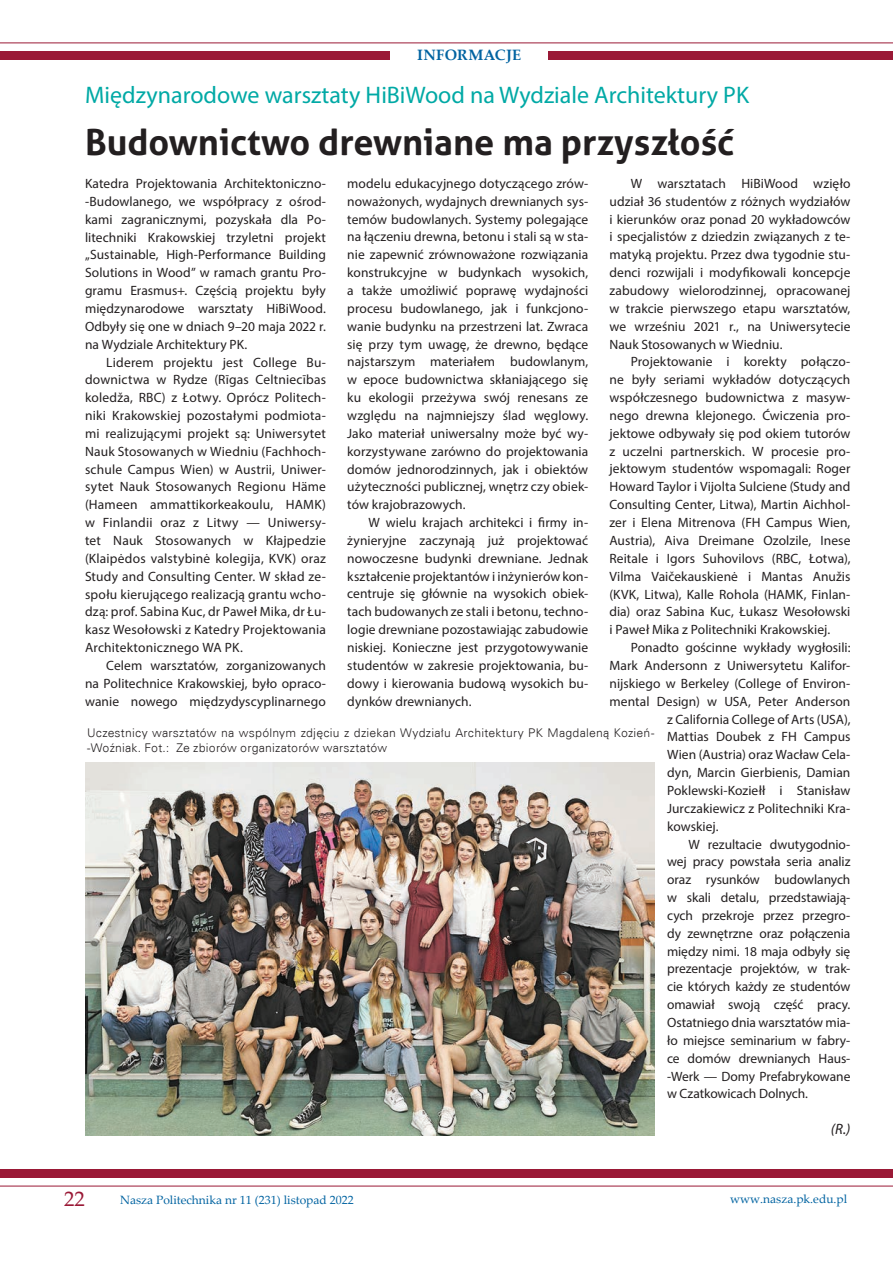
<style>
.page{position:relative;width:893px;height:1263px;background:#fff}
.page>*{position:absolute;margin:0;border:0;box-sizing:border-box;transform-origin:0 0}
.tytul_Aller_24{font:700 36px "Aller";color:#231f20}
.nadtytul_zielony{font:24px "Myriad Pro";color:#00a9a5}
.t1{font:21px "Palatino Linotype";color:#9a1936}
.t2{font:700 15px "Palatino Linotype";letter-spacing:.02em;color:#0063a1}
.podpis{font:italic 15px "Myriad Pro";color:#231f20}
.tekst_zasadniczy_3_n{font:13.5px/17.9px "Myriad Pro";letter-spacing:.005em;color:#231f20;text-align:justify}
.ryc_podpis{font:12px/14.4px "Zurich Lt EU";letter-spacing:.015em;color:#231f20}
.t3{font:12px "Palatino Linotype";color:#0063a1}
</style>
<div class="page">
<hr style="left:0;top:43px;width:893px;height:1px;background:#9a1936">
<div style="left:0;top:51px;width:893px;height:9px;background:#9a1936"></div>
<div style="left:0;top:1169px;width:893px;height:9px;background:#9a1936"></div>
<hr style="left:0;top:1186px;width:893px;height:1px;background:#9a1936">
<div style="left:391px;top:46px;width:157px;height:20px;background:#fff"></div>
<img style="left:86px;top:763px;width:568px;height:372px">
<p class="t2" style="left:417px;top:45px;width:106px">INFORMACJE</p>
<p class="nadtytul_zielony" style="left:85px;top:80px;width:665px">Międzynarodowe warsztaty HiBiWood na Wydziale Architektury PK</p>
<p class="tytul_Aller_24" style="left:85px;top:120px;width:651px">Budownictwo drewniane ma przyszłość</p>
<p class="tekst_zasadniczy_3_n" style="left:609px;top:174px;width:242px;text-indent:21px">W warsztatach HiBiWood wzięło udział 36 studentów z różnych wydziałów i kierunków oraz ponad 20 wykładowców i specjalistów z dziedzin związanych z te&shy;matyką projektu. Przez dwa tygodnie stu&shy;denci rozwijali i modyfikowali koncepcje zabudowy wielorodzinnej, opracowanej w trakcie pierwszego etapu warsztatów, we wrześniu 2021 r., na Uniwersytecie Nauk Stosowanych w Wiedniu.</p>
<p class="tekst_zasadniczy_3_n" style="left:609px;top:353px;width:242px;text-indent:21px">Projektowanie i korekty połączo&shy;ne były seriami wykładów dotyczących współczesnego budownictwa z masyw&shy;nego drewna klejonego. Ćwiczenia pro&shy;jektowe odbywały się pod okiem tutorów z uczelni partnerskich. W procesie pro&shy;jektowym studentów wspomagali: Roger Howard Taylor i Vijolta Sulciene (Study and Consulting Center, Litwa), Martin Aichhol&shy;zer i Elena Mitrenova (FH Campus Wien, Austria), Aiva Dreimane Ozolzile, Inese Reitale i Igors Suhovilovs (RBC, Łotwa), Vilma Vaičekauskienė i Mantas Anužis (KVK, Litwa), Kalle Rohola (HAMK, Finlan&shy;dia) oraz Sabina Kuc, Łukasz Wesołowski i Paweł Mika z Politechniki Krakowskiej.</p>
<p class="tekst_zasadniczy_3_n" style="left:631px;top:638px;width:221px">Ponadto gościnne wykłady wygłosili:</p>
<p class="tekst_zasadniczy_3_n" style="left:609px;top:656px;width:242px">Mark Andersonn z Uniwersytetu Kalifor-</p>
<p class="tekst_zasadniczy_3_n" style="left:609px;top:674px;width:242px">nijskiego w Berkeley (College of Environ-</p>
<p class="tekst_zasadniczy_3_n" style="left:609px;top:692px;width:242px">mental Design) w USA, Peter Anderson</p>
<p class="tekst_zasadniczy_3_n" style="left:667px;top:710px;width:185px">z California College of Arts (USA),</p>
<p class="tekst_zasadniczy_3_n" style="left:667px;top:728px;width:185px">Mattias Doubek z FH Campus</p>
<p class="tekst_zasadniczy_3_n" style="left:667px;top:746px;width:185px">Wien (Austria) oraz Wacław Cela-</p>
<p class="tekst_zasadniczy_3_n" style="left:667px;top:763px;width:185px">dyn, Marcin Gierbienis, Damian</p>
<p class="tekst_zasadniczy_3_n" style="left:667px;top:781px;width:185px">Poklewski-Koziełł i Stanisław</p>
<p class="tekst_zasadniczy_3_n" style="left:667px;top:799px;width:185px">Jurczakiewicz z Politechniki Kra-</p>
<p class="tekst_zasadniczy_3_n" style="left:667px;top:817px;width:53px">kowskiej.</p>
<p class="tekst_zasadniczy_3_n" style="left:667px;top:835px;width:185px;text-indent:21px">W rezultacie dwutygodnio&shy;wej pracy powstała seria analiz oraz rysunków budowlanych w skali detalu, przedstawiają&shy;cych przekroje przez przegro&shy;dy zewnętrzne oraz połączenia między nimi. 18 maja odbyły się prezentacje projektów, w trak&shy;cie których każdy ze studentów omawiał swoją część pracy.<br>Ostatniego dnia warsztatów mia&shy;ło miejsce seminarium w fabry&shy;ce domów drewnianych Haus--Werk — Domy Prefabrykowane w Czatkowicach Dolnych.</p>
<p class="podpis" style="left:831px;top:1120px;width:21px">(R.)</p>
<p class="tekst_zasadniczy_3_n" style="left:347px;top:174px;width:242px">modelu edukacyjnego dotyczącego zrów&shy;noważonych, wydajnych drewnianych sys&shy;temów budowlanych. Systemy polegające na łączeniu drewna, betonu i stali są w sta&shy;nie zapewnić zrównoważone rozwiązania konstrukcyjne w budynkach wysokich, a także umożliwić poprawę wydajności procesu budowlanego, jak i funkcjono&shy;wanie budynku na przestrzeni lat. Zwraca się przy tym uwagę, że drewno, będące najstarszym materiałem budowlanym, w epoce budownictwa skłaniającego się ku ekologii przeżywa swój renesans ze względu na najmniejszy ślad węglowy.<br>Jako materiał uniwersalny może być wy&shy;korzystywane zarówno do projektowania domów jednorodzinnych, jak i obiektów użyteczności publicznej, wnętrz czy obiek&shy;tów krajobrazowych.</p>
<p class="tekst_zasadniczy_3_n" style="left:347px;top:513px;width:242px;text-indent:21px">W wielu krajach architekci i firmy in&shy;żynieryjne zaczynają już projektować nowoczesne budynki drewniane. Jednak kształcenie projektantów i inżynierów kon&shy;centruje się głównie na wysokich obiek&shy;tach budowanych ze stali i betonu, techno&shy;logie drewniane pozostawiając zabudowie niskiej. Konieczne jest przygotowywanie studentów w zakresie projektowania, bu&shy;dowy i kierowania budową wysokich bu&shy;dynków drewnianych.</p>
<p class="tekst_zasadniczy_3_n" style="left:85px;top:174px;width:242px">Katedra Projektowania Architektoniczno--Budowlanego, we współpracy z ośrod&shy;kami zagranicznymi, pozyskała dla Po&shy;litechniki Krakowskiej trzyletni projekt „Sustainable, High-Performance Building Solutions in Wood” w ramach grantu Pro&shy;gramu Erasmus+. Częścią projektu były międzynarodowe warsztaty HiBiWood.<br>Odbyły się one w dniach 9–20 maja 2022 r. na Wydziale Architektury PK.</p>
<p class="tekst_zasadniczy_3_n" style="left:85px;top:353px;width:243px;text-indent:21px">Liderem projektu jest College Bu&shy;downictwa w Rydze (Rīgas Celtniecības koledža, RBC) z Łotwy. Oprócz Politech&shy;niki Krakowskiej pozostałymi podmiota&shy;mi realizującymi projekt są: Uniwersytet Nauk Stosowanych w Wiedniu (Fachhoch&shy;schule Campus Wien) w Austrii, Uniwer&shy;sytet Nauk Stosowanych Regionu Häme (Hameen ammattikorkeakoulu, HAMK) w Finlandii oraz z Litwy — Uniwersy&shy;tet Nauk Stosowanych w Kłajpedzie (Klaipėdos valstybinė kolegija, KVK) oraz Study and Consulting Center. W skład ze&shy;społu kierującego realizacją grantu wcho&shy;dzą: prof. Sabina Kuc, dr Paweł Mika, dr Łu&shy;kasz Wesołowski z Katedry Projektowania Architektonicznego WA PK.</p>
<p class="tekst_zasadniczy_3_n" style="left:85px;top:656px;width:242px;text-indent:21px">Celem warsztatów, zorganizowanych na Politechnice Krakowskiej, było opraco&shy;wanie nowego międzydyscyplinarnego</p>
<p class="ryc_podpis" style="left:87px;top:726px;width:569px">Uczestnicy warsztatów na wspólnym zdjęciu z dziekan Wydziału Architektury PK Magdaleną Kozień--Woźniak. Fot.: Ze zbiorów organizatorów warsztatów</p>
<h3 class="t1" style="left:64px;top:1184px;width:22px">22</h3>
<p class="t3" style="left:120px;top:1191px;width:235px">Nasza Politechnika nr 11 (231) listopad 2022</p>
<p class="t3" style="left:730px;top:1190px;width:118px">www.nasza.pk.edu.pl</p>
</div>
